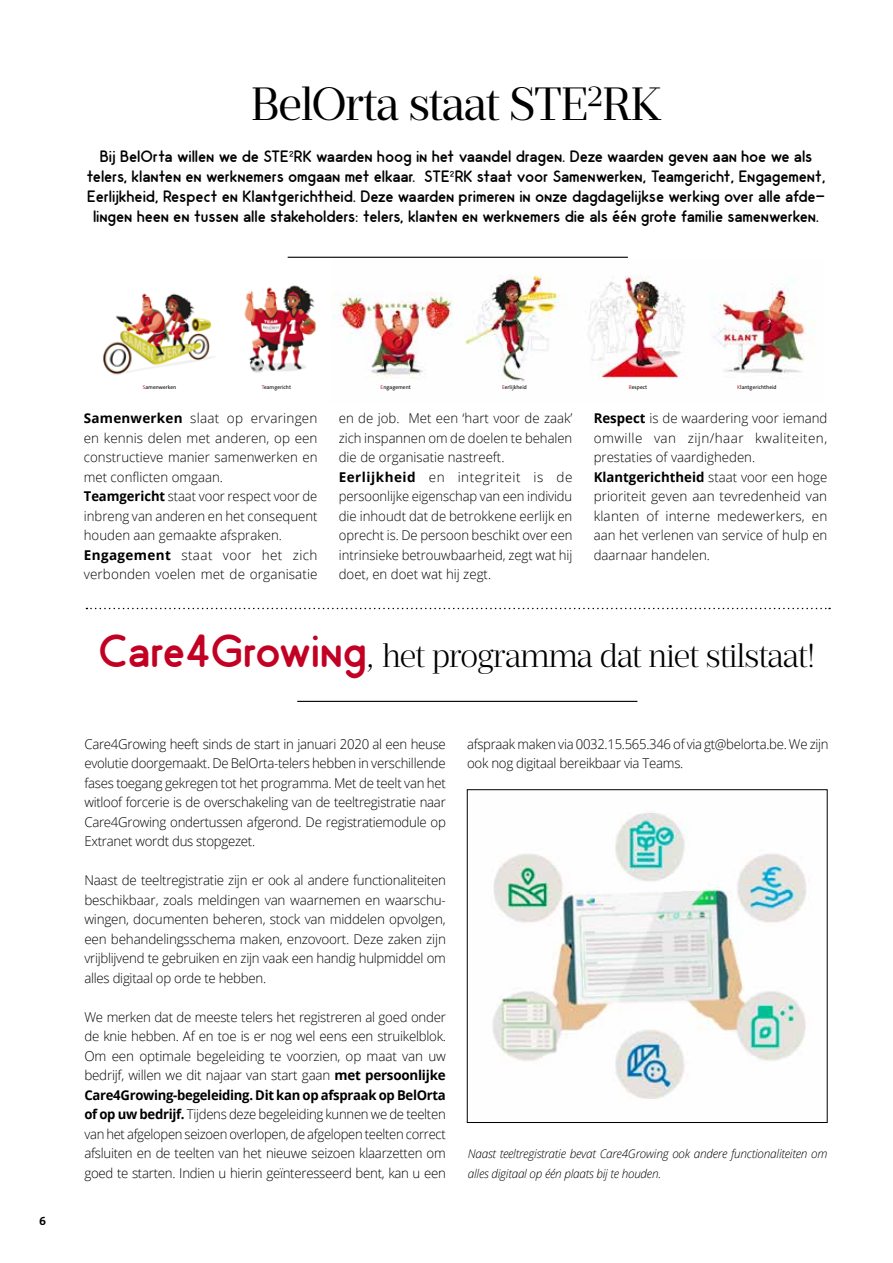
<style>
.page{position:relative;width:893px;height:1263px;background:#fff}
.page>*{position:absolute;margin:0;border:0;box-sizing:border-box;transform-origin:0 0}
.t1{font:46.5px "Prumo Deck";letter-spacing:-.02em;color:#000}
.t2{font:300 33px "Prumo Deck";letter-spacing:-.02em;color:#000}
.t3{font:16.5px/19.8px "Odin Rounded";color:#000;text-align:center}
.t4{font:300 13.5px/19.5px "Open Sans";color:#000;text-align:justify}
.t5{font:300 13.5px/19.5px "Open Sans";letter-spacing:-.02em;color:#000}
.t6{font:italic 300 12px/19.5px "Open Sans";letter-spacing:-.02em;color:#000}
.t7{font:12px "The Sans Bold Caps";color:#000}
.t8{font:5.4px "The Sans";color:#000}
.s1{color:#b62a30}
.s2{font-weight:700}
.s3{font-family:"Odin Rounded";font-weight:400;font-size:46.5px;color:#c20023}
.s4{font-size:39px}
</style>
<div class="page">
<img style="left:244px;top:256px;width:97px;height:117px">
<img style="left:711px;top:279px;width:103px;height:100px">
<img style="left:589px;top:275px;width:96px;height:105px">
<img style="left:464px;top:275px;width:103px;height:107px">
<img style="left:332px;top:259px;width:120px;height:120px">
<img style="left:103px;top:293px;width:110px;height:82px">
<svg style="left:86px;top:608px;width:744px;height:1px"></svg>
<img style="left:492px;top:811px;width:314px;height:288px">
<div style="left:467px;top:789px;width:360px;height:334px;border:1px solid #000"></div>
<hr style="left:297px;top:701px;width:340px;height:1px;background:#000">
<hr style="left:288px;top:257px;width:340px;height:1px;background:#000">
<h1 class="t1" style="left:251px;top:77px;width:412px">BelOrta staat STE²RK</h1>
<p class="t3" style="left:87px;top:147px;width:741px">Bij BelOrta willen we de STE²RK waarden hoog in het vaandel dragen. Deze waarden geven aan hoe we als telers, klanten en werknemers omgaan met elkaar. STE²RK staat voor Samenwerken, Teamgericht, Engagement, Eerlijkheid, Respect en Klantgerichtheid. Deze waarden primeren in onze dagdagelijkse werking over alle afde&shy;lingen heen en tussen alle stakeholders: telers, klanten en werknemers die als één grote familie samenwerken.</p>
<p class="t7" style="left:39px;top:1211px;width:8px">6</p>
<p class="t8" style="left:143px;top:383px;width:35px"><span class="s1">S</span>amenwerken</p>
<p class="t8" style="left:262px;top:383px;width:31px"><span class="s1">T</span>eamgericht</p>
<p class="t8" style="left:381px;top:383px;width:32px"><span class="s1">E</span>ngagement</p>
<p class="t8" style="left:502px;top:383px;width:26px"><span class="s1">E</span>erlijkheid</p>
<p class="t8" style="left:629px;top:383px;width:20px"><span class="s1">R</span>espect</p>
<p class="t8" style="left:737px;top:383px;width:41px"><span class="s1">K</span>lantgerichtheid</p>
<p class="t4" style="left:84px;top:408px;width:235px;text-align:left"><span class="s2">Samenwerken</span> slaat op ervaringen en kennis delen met anderen, op een constructieve manier samenwerken en met conflicten omgaan.<br><span class="s2">Teamgericht</span> staat voor respect voor de inbreng van anderen en het consequent houden aan gemaakte afspraken.<br><span class="s2">Engagement</span> staat voor het zich verbonden voelen met de organisatie</p>
<p class="t4" style="left:339px;top:408px;width:235px;text-align:left">en de job. Met een ‘hart voor de zaak’ zich inspannen om de doelen te behalen die de organisatie nastreeft.<br><span class="s2">Eerlijkheid</span> en integriteit is de persoonlijke eigenschap van een individu die inhoudt dat de betrokkene eerlijk en oprecht is. De persoon beschikt over een intrinsieke betrouwbaarheid, zegt wat hij doet, en doet wat hij zegt.</p>
<p class="t4" style="left:594px;top:408px;width:235px;text-align:left"><span class="s2">Respect</span> is de waardering voor iemand omwille van zijn/haar kwaliteiten, prestaties of vaardigheden.<br><span class="s2">Klantgerichtheid</span> staat voor een hoge prioriteit geven aan tevredenheid van klanten of interne medewerkers, en aan het verlenen van service of hulp en daarnaar handelen.</p>
<h2 class="t2" style="left:98px;top:636px;width:718px"><span class="s3">Care4Growing</span><span class="s4">,</span> het programma dat niet stilstaat!</h2>
<p class="t4" style="left:84px;top:734px;width:363px">Care4Growing heeft sinds de start in januari 2020 al een heuse evolutie doorgemaakt. De BelOrta-telers hebben in verschillende fases toegang gekregen tot het programma. Met de teelt van het witloof forcerie is de overschakeling van de teeltregistratie naar Care4Growing ondertussen afgerond. De registratiemodule op Extranet wordt dus stopgezet.</p>
<p class="t4" style="left:84px;top:870px;width:363px">Naast de teeltregistratie zijn er ook al andere functionaliteiten beschikbaar, zoals meldingen van waarnemen en waarschu&shy;wingen, documenten beheren, stock van middelen opvolgen, een behandelingsschema maken, enzovoort. Deze zaken zijn vrijblijvend te gebruiken en zijn vaak een handig hulpmiddel om alles digitaal op orde te hebben.</p>
<p class="t4" style="left:84px;top:1007px;width:363px">We merken dat de meeste telers het registreren al goed onder de knie hebben. Af en toe is er nog wel eens een struikelblok.<br>Om een optimale begeleiding te voorzien, op maat van uw bedrijf, willen we dit najaar van start gaan <span class="s2">met persoonlijke Care4Growing-begeleiding. Dit kan op afspraak op BelOrta of op uw bedrijf.</span> Tijdens deze begeleiding kunnen we de teelten van het afgelopen seizoen overlopen, de afgelopen teelten correct afsluiten en de teelten van het nieuwe seizoen klaarzetten om goed te starten. Indien u hierin geïnteresseerd bent, kan u een</p>
<p class="t5" style="left:467px;top:734px;width:363px">afspraak maken via 0032.15.565.346 of via gt@belorta.be. We zijn ook nog digitaal bereikbaar via Teams.</p>
<p class="t6" style="left:468px;top:1144px;width:361px">Naast teeltregistratie bevat Care4Growing ook andere functionaliteiten om alles digitaal op één plaats bij te houden.</p>
</div>
